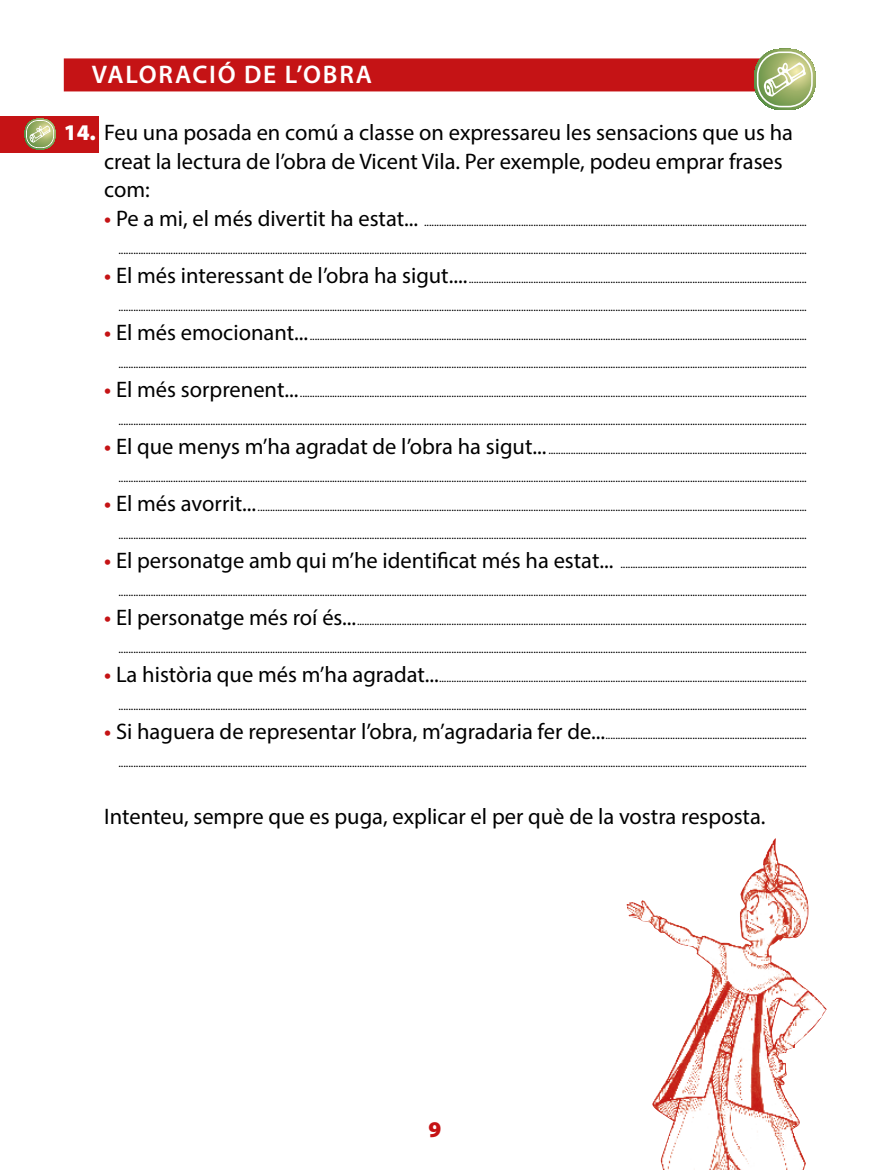
<style>
.page{position:relative;width:872px;height:1170px;background:#fff}
.page>*{position:absolute;margin:0;border:0;box-sizing:border-box;transform-origin:0 0}
.t1{font:600 25.5px "Myriad Pro";letter-spacing:.07em;color:#fff}
.t2{font:22.5px/28.5px "Myriad Pro";color:#000}
.t3{font:900 22.5px "Myriad Pro";color:#c51315}
.t4{font:12px "Myriad Pro";color:#000}
.s1{font-weight:900;color:#fff}
.s2{font-weight:600;font-size:22.5px;color:#c51315}
.s3{font-size:22.5px}
</style>
<div class="page">
<div style="left:0;top:116px;width:99px;height:36px;background:#c51315"></div>
<svg style="left:25px;top:119px;width:30px;height:30px"></svg>
<img style="left:626px;top:838px;width:200px;height:331px">
<div style="left:64px;top:58px;width:744px;height:33px;background:#c51315"></div>
<svg style="left:754px;top:49px;width:61px;height:61px"></svg>
<h1 class="t1" style="left:92px;top:58px;width:282px">VALORACIÓ DE L’OBRA</h1>
<h2 class="t2" style="left:104px;top:118px;width:690px;text-indent:-40px"><span class="s1">14.</span> Feu una posada en comú a classe on expressareu les sensacions que us ha creat la lectura de l’obra de Vicent Vila. Per exemple, podeu emprar frases com:</h2>
<p class="t4" style="left:104px;top:214px;width:704px"><span class="s2">•</span> <span class="s3">Pe a mi, el més divertit ha estat...</span> ..........................................................................................................................................................</p>
<p class="t4" style="left:118px;top:242px;width:690px">.....................................................................................................................................................................................................................................................................................</p>
<p class="t4" style="left:104px;top:271px;width:704px"><span class="s2">•</span> <span class="s3">El més interessant de l’obra ha sigut....</span>........................................................................................................................................</p>
<p class="t4" style="left:118px;top:299px;width:690px">.....................................................................................................................................................................................................................................................................................</p>
<p class="t4" style="left:104px;top:328px;width:704px"><span class="s2">•</span> <span class="s3">El més emocionant...</span>........................................................................................................................................................................................................</p>
<p class="t4" style="left:118px;top:356px;width:690px">.....................................................................................................................................................................................................................................................................................</p>
<p class="t4" style="left:104px;top:385px;width:704px"><span class="s2">•</span> <span class="s3">El més sorprenent...</span>............................................................................................................................................................................................................</p>
<p class="t4" style="left:118px;top:413px;width:690px">.....................................................................................................................................................................................................................................................................................</p>
<p class="t4" style="left:104px;top:442px;width:704px"><span class="s2">•</span> <span class="s3">El que menys m’ha agradat de l’obra ha sigut...</span> ........................................................................................................</p>
<p class="t4" style="left:118px;top:470px;width:690px">.....................................................................................................................................................................................................................................................................................</p>
<p class="t4" style="left:104px;top:499px;width:704px"><span class="s2">•</span> <span class="s3">El més avorrit...</span>.............................................................................................................................................................................................................................</p>
<p class="t4" style="left:118px;top:527px;width:690px">.....................................................................................................................................................................................................................................................................................</p>
<p class="t4" style="left:104px;top:556px;width:704px"><span class="s2">•</span> <span class="s3">El personatge amb qui m’he identificat més ha estat...</span> ...........................................................................</p>
<p class="t4" style="left:118px;top:584px;width:690px">.....................................................................................................................................................................................................................................................................................</p>
<p class="t4" style="left:104px;top:613px;width:704px"><span class="s2">•</span> <span class="s3">El personatge més roí és...</span>.....................................................................................................................................................................................</p>
<p class="t4" style="left:118px;top:641px;width:690px">.....................................................................................................................................................................................................................................................................................</p>
<p class="t4" style="left:104px;top:670px;width:704px"><span class="s2">•</span> <span class="s3">La història que més m’ha agradat...</span>....................................................................................................................................................</p>
<p class="t4" style="left:118px;top:698px;width:690px">.....................................................................................................................................................................................................................................................................................</p>
<p class="t4" style="left:104px;top:727px;width:704px"><span class="s2">•</span> <span class="s3">Si haguera de representar l’obra, m’agradaria fer de...</span>.................................................................................</p>
<p class="t4" style="left:118px;top:755px;width:690px">.....................................................................................................................................................................................................................................................................................</p>
<h2 class="t2" style="left:104px;top:802px;width:663px">Intenteu, sempre que es puga, explicar el per què de la vostra resposta.</h2>
<h2 class="t3" style="left:428px;top:1113px;width:14px">9</h2>
</div>
